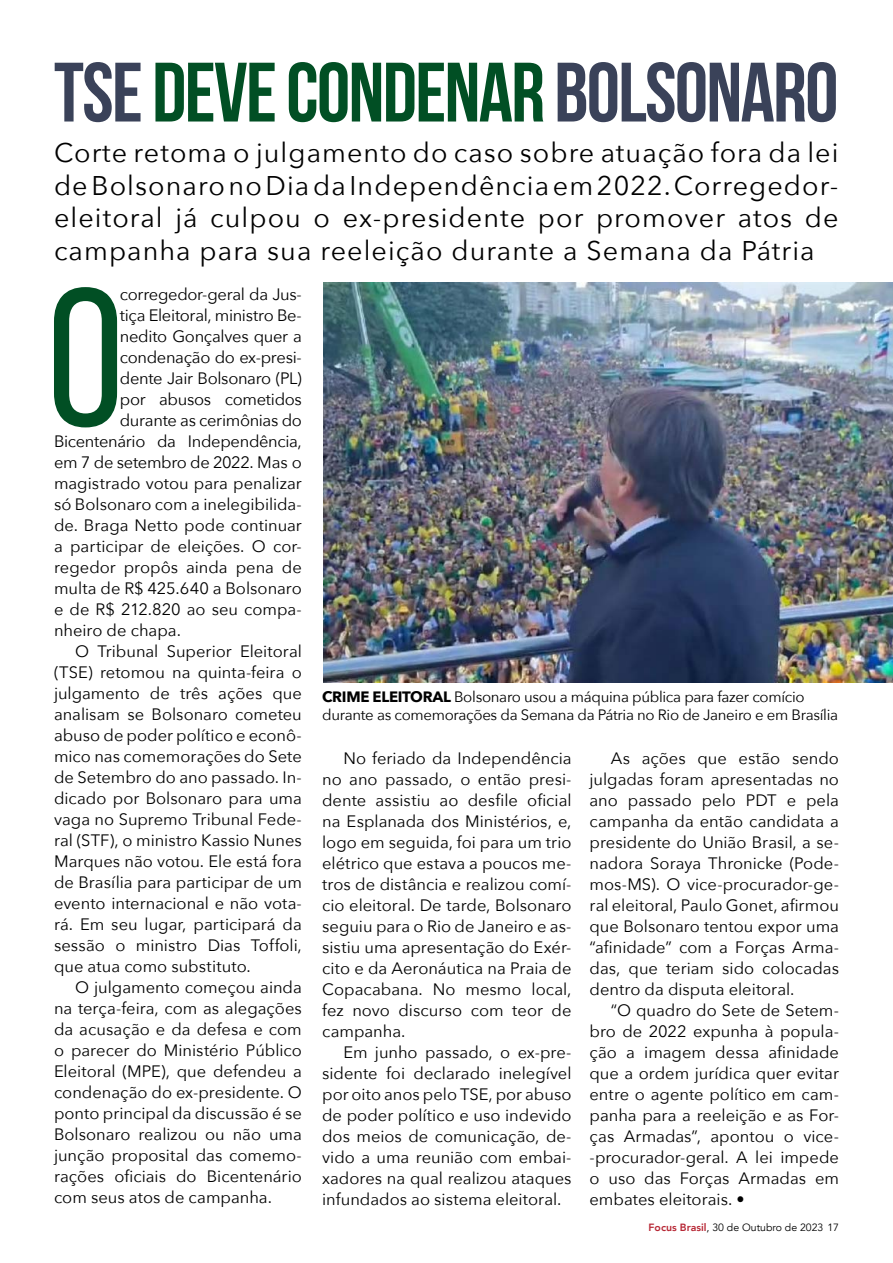
<style>
.page{position:relative;width:893px;height:1263px;background:#fff}
.page>*{position:absolute;margin:0;border:0;box-sizing:border-box;transform-origin:0 0}
.t1{font:196.5px "Bebas Neue";color:#014f24}
.t2{font:700 84px "Bebas Neue";letter-spacing:-.02em;color:#3a4259}
.t3{font:27px/32.4px "Avenir Next";letter-spacing:.04em;color:#000;text-align:justify}
.t4{font:16.5px/21px "Avenir Next";color:#000;text-align:justify}
.t5{font:16.5px "Avenir Next";letter-spacing:-.02em;color:#000}
.t6{font:15px/18px "Avenir Next";letter-spacing:-.02em;color:#000}
.t7{font:10.5px "Avenir";color:#000}
.s1{color:#014f24}
.s2{font-weight:700}
.s3{font-weight:800;color:#b72735}
</style>
<div class="page">
<img style="left:323px;top:283px;width:570px;height:400px">
<h2 class="t2" style="left:54px;top:46px;width:786px">TSE <span class="s1">DEVE CONDENAR</span> BOLSONARO</h2>
<h3 class="t3" style="left:54px;top:136px;width:786px">Corte retoma o julgamento do caso sobre atuação fora da lei de Bolsonaro no Dia da Independência em 2022. Corregedor&shy;eleitoral já culpou o ex-presidente por promover atos de campanha para sua reeleição durante a Semana da Pátria</h3>
<h1 class="t1" style="left:47px;top:252px;width:78px">O</h1>
<p class="t5" style="left:120px;top:280px;width:184px">corregedor-geral da Jus-</p>
<p class="t5" style="left:120px;top:301px;width:184px">tiça Eleitoral, ministro Be-</p>
<p class="t5" style="left:120px;top:322px;width:184px">nedito Gonçalves quer a</p>
<p class="t5" style="left:120px;top:343px;width:184px">condenação do ex-presi-</p>
<p class="t5" style="left:120px;top:364px;width:184px">dente Jair Bolsonaro (PL)</p>
<p class="t5" style="left:120px;top:385px;width:184px">por abusos cometidos</p>
<p class="t5" style="left:120px;top:406px;width:184px">durante as cerimônias do</p>
<p class="t5" style="left:54px;top:427px;width:249px">Bicentenário da Independência,</p>
<p class="t5" style="left:54px;top:448px;width:249px">em 7 de setembro de 2022. Mas o</p>
<p class="t4" style="left:54px;top:472px;width:249px">magistrado votou para penalizar</p>
<p class="t4" style="left:54px;top:493px;width:249px">só Bolsonaro com a inelegibilida-</p>
<p class="t4" style="left:54px;top:514px;width:249px">de. Braga Netto pode continuar</p>
<p class="t4" style="left:54px;top:535px;width:249px">a participar de eleições. O cor-</p>
<p class="t4" style="left:54px;top:556px;width:249px">regedor propôs ainda pena de</p>
<p class="t4" style="left:54px;top:577px;width:249px">multa de R$ 425.640 a Bolsonaro</p>
<p class="t4" style="left:54px;top:598px;width:249px">e de R$ 212.820 ao seu compa-</p>
<p class="t4" style="left:54px;top:619px;width:128px">nheiro de chapa.</p>
<p class="t4" style="left:75px;top:640px;width:228px">O Tribunal Superior Eleitoral</p>
<p class="t4" style="left:54px;top:661px;width:249px">(TSE) retomou na quinta-feira o</p>
<p class="t4" style="left:54px;top:682px;width:249px">julgamento de três ações que</p>
<p class="t4" style="left:54px;top:703px;width:249px">analisam se Bolsonaro cometeu</p>
<p class="t4" style="left:54px;top:724px;width:249px">abuso de poder político e econô-</p>
<p class="t4" style="left:54px;top:745px;width:249px">mico nas comemorações do Sete</p>
<p class="t4" style="left:54px;top:766px;width:249px">de Setembro do ano passado. In-</p>
<p class="t4" style="left:54px;top:787px;width:249px">dicado por Bolsonaro para uma</p>
<p class="t4" style="left:54px;top:808px;width:249px">vaga no Supremo Tribunal Fede-</p>
<p class="t4" style="left:54px;top:829px;width:249px">ral (STF), o ministro Kassio Nunes</p>
<p class="t4" style="left:54px;top:850px;width:249px">Marques não votou. Ele está fora</p>
<p class="t4" style="left:54px;top:871px;width:249px">de Brasília para participar de um</p>
<p class="t4" style="left:54px;top:892px;width:249px">evento internacional e não vota-</p>
<p class="t4" style="left:54px;top:913px;width:249px">rá. Em seu lugar, participará da</p>
<p class="t4" style="left:54px;top:934px;width:249px">sessão o ministro Dias Toffoli,</p>
<p class="t4" style="left:54px;top:955px;width:198px">que atua como substituto.</p>
<p class="t4" style="left:75px;top:976px;width:228px">O julgamento começou ainda</p>
<p class="t4" style="left:54px;top:997px;width:249px">na terça-feira, com as alegações</p>
<p class="t4" style="left:54px;top:1018px;width:249px">da acusação e da defesa e com</p>
<p class="t4" style="left:54px;top:1039px;width:249px">o parecer do Ministério Público</p>
<p class="t4" style="left:54px;top:1060px;width:249px">Eleitoral (MPE), que defendeu a</p>
<p class="t4" style="left:54px;top:1081px;width:249px">condenação do ex-presidente. O</p>
<p class="t4" style="left:54px;top:1102px;width:249px">ponto principal da discussão é se</p>
<p class="t4" style="left:54px;top:1123px;width:249px">Bolsonaro realizou ou não uma</p>
<p class="t4" style="left:54px;top:1144px;width:249px">junção proposital das comemo-</p>
<p class="t4" style="left:54px;top:1165px;width:249px">rações oficiais do Bicentenário</p>
<p class="t4" style="left:54px;top:1186px;width:219px">com seus atos de campanha.</p>
<p class="t6" style="left:322px;top:687px;width:518px"><span class="s2">CRIME ELEITORAL</span> Bolsonaro usou a máquina pública para fazer comício durante as comemorações da Semana da Pátria no Rio de Janeiro e em Brasília</p>
<p class="t4" style="left:322px;top:747px;width:251px;text-indent:21px">No feriado da Independência no ano passado, o então presi&shy;dente assistiu ao desfile oficial na Esplanada dos Ministérios, e, logo em seguida, foi para um trio elétrico que estava a poucos me&shy;tros de distância e realizou comí&shy;cio eleitoral. De tarde, Bolsonaro seguiu para o Rio de Janeiro e as&shy;sistiu uma apresentação do Exér&shy;cito e da Aeronáutica na Praia de Copacabana. No mesmo local, fez novo discurso com teor de campanha.</p>
<p class="t4" style="left:322px;top:1041px;width:251px;text-indent:21px">Em junho passado, o ex-pre&shy;sidente foi declarado inelegível por oito anos pelo TSE, por abuso de poder político e uso indevido dos meios de comunicação, de&shy;vido a uma reunião com embai&shy;xadores na qual realizou ataques infundados ao sistema eleitoral.</p>
<p class="t4" style="left:590px;top:747px;width:251px;text-indent:21px">As ações que estão sendo julgadas foram apresentadas no ano passado pelo PDT e pela campanha da então candidata a presidente do União Brasil, a se&shy;nadora Soraya Thronicke (Pode&shy;mos-MS). O vice-procurador-ge&shy;ral eleitoral, Paulo Gonet, afirmou que Bolsonaro tentou expor uma “afinidade” com a Forças Arma&shy;das, que teriam sido colocadas dentro da disputa eleitoral.</p>
<p class="t4" style="left:589px;top:999px;width:251px;text-indent:21px">“O quadro do Sete de Setem&shy;bro de 2022 expunha à popula&shy;ção a imagem dessa afinidade que a ordem jurídica quer evitar entre o agente político em cam&shy;panha para a reeleição e as For&shy;ças Armadas”, apontou o vice--procurador-geral. A lei impede o uso das Forças Armadas em embates eleitorais. •</p>
<p class="t7" style="left:649px;top:1221px;width:192px"><span class="s3">Focus Brasil</span>, 30 de Outubro de 2023 17</p>
</div>
